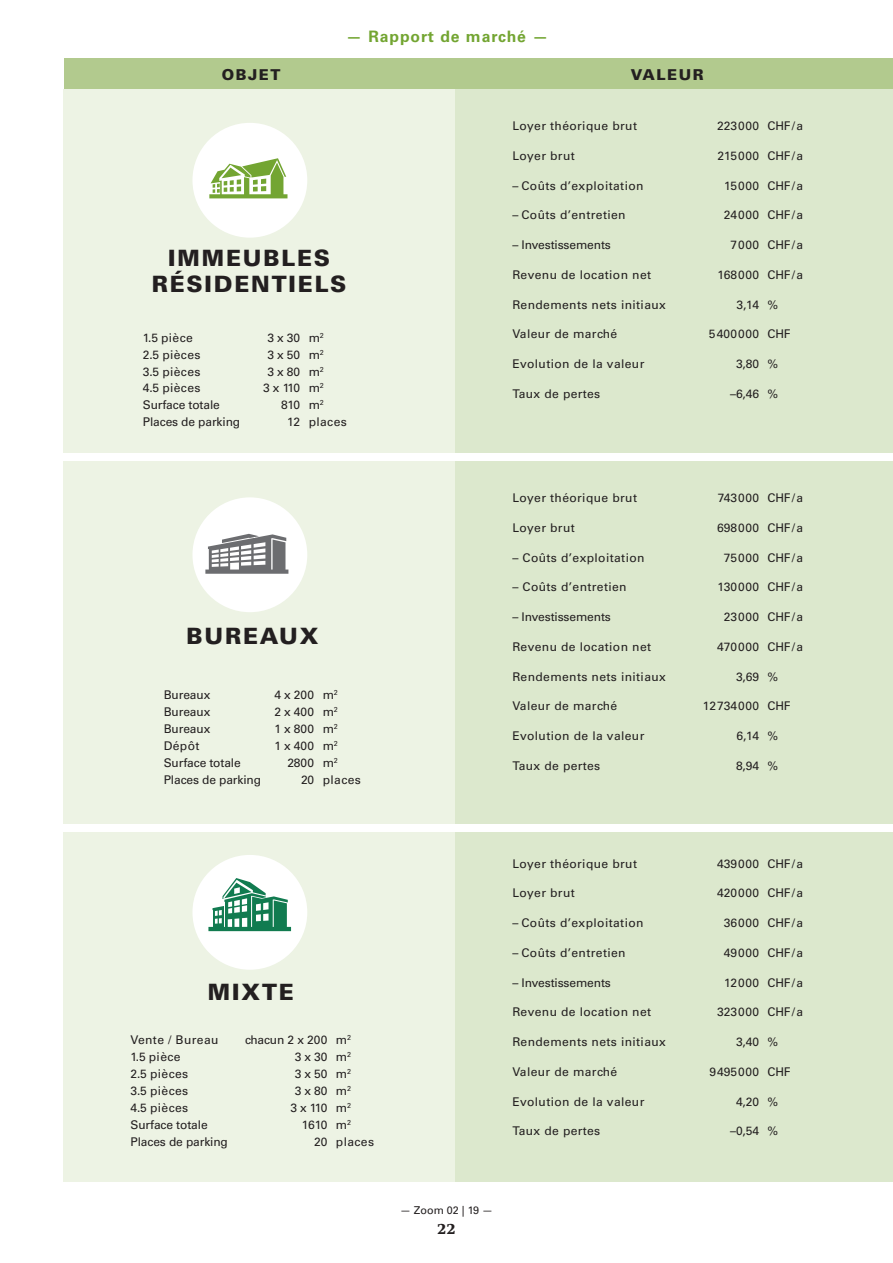
<style>
.page{position:relative;width:893px;height:1263px;background:#fff}
.page>*{position:absolute;margin:0;border:0;box-sizing:border-box;transform-origin:0 0}
.t1{font:900 22.5px/25.5px "Univers LT Std";letter-spacing:.08em;color:#231f20;text-align:center}
.t2{font:700 15.75px "Univers LT Std";letter-spacing:.06em;color:#73a532}
.t3{font:800 15.75px "Swift";color:#231f20}
.t4{font:900 15px "Univers LT Std";letter-spacing:.1em;color:#231f20}
.t5{font:12px "Univers LT Std";letter-spacing:.03em;color:#231f20}
.t6{font:12px "Univers LT Std";letter-spacing:-.01em;color:#231f20}
.t7{font:12px "Univers LT Std";letter-spacing:.01em;color:#231f20}
.t8{font:10.8px "Univers LT Std";color:#231f20}
</style>
<div class="page">
<div style="left:65px;top:58px;width:828px;height:31px;background:#b2ca8e"></div>
<div style="left:64px;top:89px;width:391px;height:1093px;background:#edf3e4"></div>
<div style="left:455px;top:89px;width:438px;height:1093px;background:#dce8cd"></div>
<div style="left:192px;top:123px;width:115px;height:115px;background:#fff;border-radius:50%"></div>
<svg style="left:209px;top:158px;width:78px;height:40px"></svg>
<div style="left:192px;top:497px;width:115px;height:115px;background:#fff;border-radius:50%"></div>
<svg style="left:205px;top:534px;width:83px;height:40px"></svg>
<div style="left:192px;top:855px;width:115px;height:115px;background:#fff;border-radius:50%"></div>
<svg style="left:208px;top:878px;width:83px;height:53px"></svg>
<div style="left:64px;top:454px;width:829px;height:7px;background:#fff"></div>
<div style="left:64px;top:824px;width:829px;height:7px;background:#fff"></div>
<h2 class="t2" style="left:346px;top:28px;width:203px">— Rapport de marché —</h2>
<p class="t4" style="left:222px;top:65px;width:60px">OBJET</p>
<p class="t4" style="left:631px;top:65px;width:74px">VALEUR</p>
<h1 class="t1" style="left:152px;top:245px;width:196px">IMMEUBLES<br>RÉSIDENTIELS</h1>
<p class="t5" style="left:143px;top:330px;width:52px">1.5 pièce</p>
<p class="t5" style="left:267px;top:330px;width:58px">3 x 30 m<sup>2</sup></p>
<p class="t5" style="left:143px;top:347px;width:59px">2.5 pièces</p>
<p class="t5" style="left:267px;top:347px;width:58px">3 x 50 m<sup>2</sup></p>
<p class="t5" style="left:143px;top:364px;width:59px">3.5 pièces</p>
<p class="t5" style="left:267px;top:364px;width:58px">3 x 80 m<sup>2</sup></p>
<p class="t5" style="left:143px;top:381px;width:59px">4.5 pièces</p>
<p class="t5" style="left:263px;top:381px;width:62px">3 x 110 m<sup>2</sup></p>
<p class="t6" style="left:143px;top:398px;width:79px">Surface totale</p>
<p class="t5" style="left:281px;top:398px;width:44px">810 m<sup>2</sup></p>
<p class="t6" style="left:143px;top:415px;width:99px">Places de parking</p>
<p class="t5" style="left:287px;top:415px;width:61px">12 places</p>
<h1 class="t1" style="left:186px;top:623px;width:134px">BUREAUX</h1>
<p class="t6" style="left:164px;top:688px;width:48px">Bureaux</p>
<p class="t5" style="left:274px;top:688px;width:65px">4 x 200 m<sup>2</sup></p>
<p class="t6" style="left:164px;top:705px;width:48px">Bureaux</p>
<p class="t5" style="left:274px;top:705px;width:65px">2 x 400 m<sup>2</sup></p>
<p class="t6" style="left:164px;top:722px;width:48px">Bureaux</p>
<p class="t5" style="left:274px;top:722px;width:65px">1 x 800 m<sup>2</sup></p>
<p class="t5" style="left:164px;top:738px;width:37px">Dépôt</p>
<p class="t5" style="left:274px;top:738px;width:65px">1 x 400 m<sup>2</sup></p>
<p class="t6" style="left:164px;top:755px;width:79px">Surface totale</p>
<p class="t5" style="left:287px;top:755px;width:52px">2800 m<sup>2</sup></p>
<p class="t6" style="left:164px;top:772px;width:99px">Places de parking</p>
<p class="t5" style="left:301px;top:772px;width:61px">20 places</p>
<p class="t5" style="left:512px;top:119px;width:126px">Loyer théorique brut</p>
<p class="t6" style="left:717px;top:119px;width:87px">223000 CHF/a</p>
<p class="t5" style="left:512px;top:148px;width:64px">Loyer brut</p>
<p class="t6" style="left:717px;top:148px;width:87px">215000 CHF/a</p>
<p class="t5" style="left:512px;top:178px;width:133px">– Coûts d’exploitation</p>
<p class="t7" style="left:724px;top:178px;width:81px">15000 CHF/a</p>
<p class="t5" style="left:512px;top:208px;width:115px">– Coûts d’entretien</p>
<p class="t7" style="left:724px;top:208px;width:81px">24000 CHF/a</p>
<p class="t6" style="left:512px;top:238px;width:100px">– Investissements</p>
<p class="t5" style="left:730px;top:238px;width:74px">7000 CHF/a</p>
<p class="t5" style="left:512px;top:268px;width:140px">Revenu de location net</p>
<p class="t6" style="left:717px;top:268px;width:87px">168000 CHF/a</p>
<p class="t5" style="left:512px;top:297px;width:155px">Rendements nets initiaux</p>
<p class="t5" style="left:736px;top:297px;width:43px">3,14 %</p>
<p class="t5" style="left:512px;top:327px;width:106px">Valeur de marché</p>
<p class="t5" style="left:709px;top:327px;width:83px">5400000 CHF</p>
<p class="t5" style="left:512px;top:357px;width:134px">Evolution de la valeur</p>
<p class="t5" style="left:736px;top:357px;width:44px">3,80 %</p>
<p class="t5" style="left:512px;top:387px;width:89px">Taux de pertes</p>
<p class="t5" style="left:730px;top:387px;width:50px">–6,46 %</p>
<p class="t5" style="left:512px;top:491px;width:126px">Loyer théorique brut</p>
<p class="t6" style="left:718px;top:491px;width:87px">743000 CHF/a</p>
<p class="t5" style="left:512px;top:520px;width:64px">Loyer brut</p>
<p class="t6" style="left:717px;top:520px;width:87px">698000 CHF/a</p>
<p class="t5" style="left:512px;top:550px;width:134px">– Coûts d’exploitation</p>
<p class="t7" style="left:724px;top:550px;width:81px">75000 CHF/a</p>
<p class="t5" style="left:512px;top:580px;width:116px">– Coûts d’entretien</p>
<p class="t6" style="left:717px;top:580px;width:87px">130000 CHF/a</p>
<p class="t6" style="left:512px;top:610px;width:100px">– Investissements</p>
<p class="t7" style="left:724px;top:610px;width:81px">23000 CHF/a</p>
<p class="t5" style="left:512px;top:639px;width:140px">Revenu de location net</p>
<p class="t6" style="left:717px;top:639px;width:87px">470000 CHF/a</p>
<p class="t5" style="left:512px;top:669px;width:155px">Rendements nets initiaux</p>
<p class="t5" style="left:736px;top:669px;width:44px">3,69 %</p>
<p class="t5" style="left:512px;top:699px;width:106px">Valeur de marché</p>
<p class="t6" style="left:703px;top:699px;width:89px">12734000 CHF</p>
<p class="t5" style="left:512px;top:729px;width:134px">Evolution de la valeur</p>
<p class="t5" style="left:736px;top:729px;width:43px">6,14 %</p>
<p class="t5" style="left:512px;top:758px;width:89px">Taux de pertes</p>
<p class="t5" style="left:736px;top:758px;width:44px">8,94 %</p>
<h1 class="t1" style="left:208px;top:979px;width:87px">MIXTE</h1>
<p class="t5" style="left:131px;top:1032px;width:90px">Vente / Bureau</p>
<p class="t6" style="left:245px;top:1032px;width:108px">chacun 2 x 200 m<sup>2</sup></p>
<p class="t5" style="left:131px;top:1049px;width:52px">1.5 pièce</p>
<p class="t5" style="left:295px;top:1049px;width:58px">3 x 30 m<sup>2</sup></p>
<p class="t5" style="left:131px;top:1066px;width:59px">2.5 pièces</p>
<p class="t5" style="left:295px;top:1066px;width:58px">3 x 50 m<sup>2</sup></p>
<p class="t5" style="left:131px;top:1083px;width:59px">3.5 pièces</p>
<p class="t5" style="left:295px;top:1083px;width:58px">3 x 80 m<sup>2</sup></p>
<p class="t5" style="left:131px;top:1100px;width:59px">4.5 pièces</p>
<p class="t5" style="left:290px;top:1100px;width:62px">3 x 110 m<sup>2</sup></p>
<p class="t6" style="left:131px;top:1117px;width:79px">Surface totale</p>
<p class="t5" style="left:302px;top:1117px;width:51px">1610 m<sup>2</sup></p>
<p class="t6" style="left:131px;top:1134px;width:99px">Places de parking</p>
<p class="t5" style="left:314px;top:1134px;width:61px">20 places</p>
<p class="t5" style="left:512px;top:856px;width:126px">Loyer théorique brut</p>
<p class="t6" style="left:717px;top:856px;width:87px">439000 CHF/a</p>
<p class="t5" style="left:512px;top:886px;width:64px">Loyer brut</p>
<p class="t6" style="left:717px;top:886px;width:87px">420000 CHF/a</p>
<p class="t5" style="left:512px;top:916px;width:133px">– Coûts d’exploitation</p>
<p class="t7" style="left:724px;top:916px;width:81px">36000 CHF/a</p>
<p class="t5" style="left:512px;top:945px;width:115px">– Coûts d’entretien</p>
<p class="t7" style="left:724px;top:945px;width:81px">49000 CHF/a</p>
<p class="t6" style="left:512px;top:975px;width:100px">– Investissements</p>
<p class="t7" style="left:724px;top:975px;width:81px">12000 CHF/a</p>
<p class="t5" style="left:512px;top:1005px;width:140px">Revenu de location net</p>
<p class="t6" style="left:717px;top:1005px;width:87px">323000 CHF/a</p>
<p class="t5" style="left:512px;top:1035px;width:155px">Rendements nets initiaux</p>
<p class="t5" style="left:736px;top:1035px;width:44px">3,40 %</p>
<p class="t5" style="left:512px;top:1064px;width:106px">Valeur de marché</p>
<p class="t7" style="left:709px;top:1064px;width:83px">9495000 CHF</p>
<p class="t5" style="left:512px;top:1094px;width:134px">Evolution de la valeur</p>
<p class="t5" style="left:736px;top:1094px;width:44px">4,20 %</p>
<p class="t5" style="left:512px;top:1124px;width:89px">Taux de pertes</p>
<p class="t5" style="left:730px;top:1124px;width:50px">–0,54 %</p>
<p class="t8" style="left:400px;top:1204px;width:94px">— Zoom 02 | 19 —</p>
<h2 class="t3" style="left:437px;top:1220px;width:20px">22</h2>
</div>
